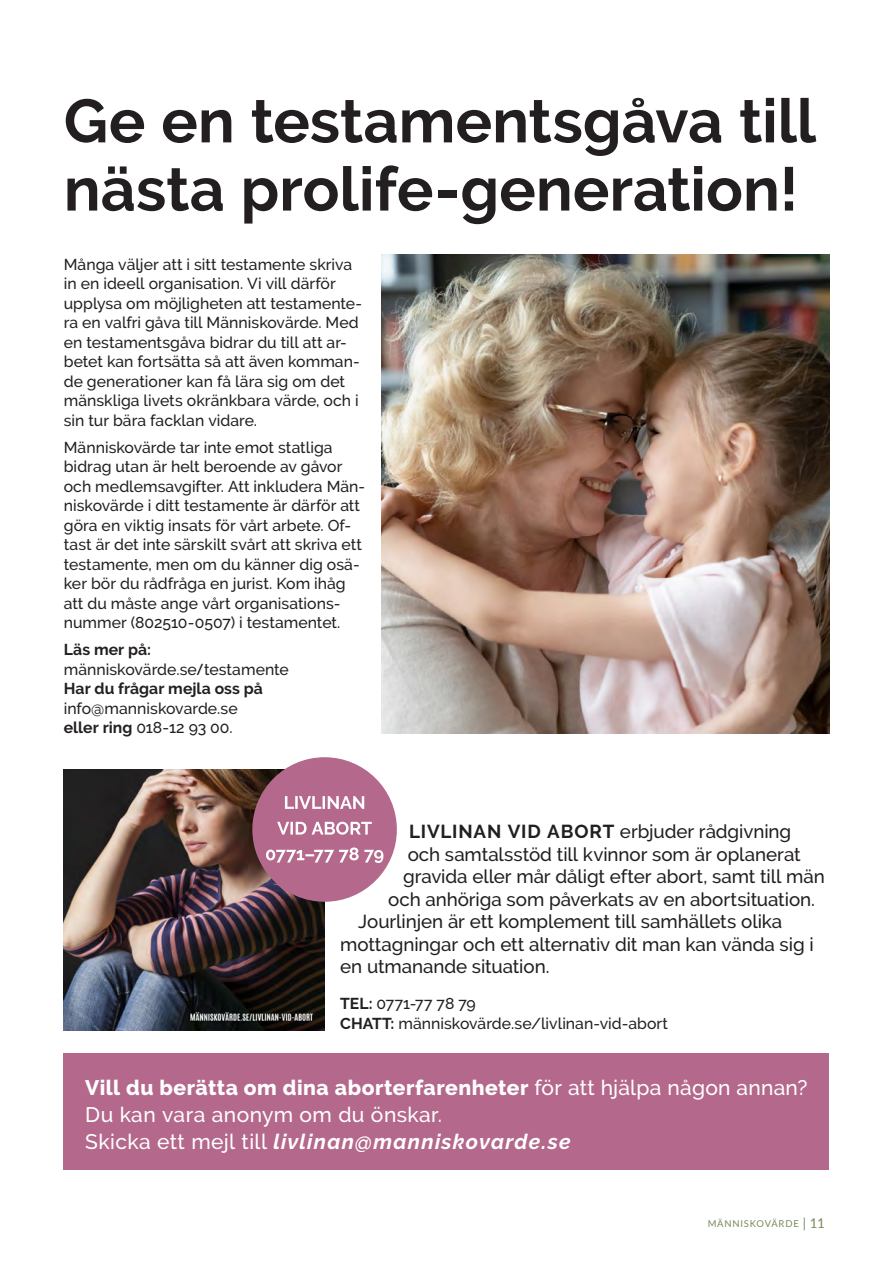
<style>
.page{position:relative;width:893px;height:1263px;background:#fff}
.page>*{position:absolute;margin:0;border:0;box-sizing:border-box;transform-origin:0 0}
._03_Ingress{font:700 61.05px/68.1px "Raleway";color:#231f20}
._06_Bildtext{font:800 21px "Raleway";letter-spacing:.025em;color:#fff}
._06_Bildtext-2{font:italic 700 21px "Raleway";letter-spacing:.06em;color:#fff}
._06_Bildtext-3{font:500 21px "Raleway";letter-spacing:.02em;color:#fff}
._06_Bildtext-4{font:500 18.75px "Raleway";letter-spacing:-.005em;color:#231f20}
._06_Bildtext-5{font:500 15.75px/19.5px "Raleway";color:#231f20}
._03_Ingress-2{font:9.45px "Lato";letter-spacing:.08em;color:#788959}
.s1{font-weight:700}
.s2{font-style:italic}
.s3{font-weight:500}
.s4{font-weight:500;font-style:normal}
.s5{font-size:13.5px}
</style>
<div class="page">
<img style="left:64px;top:770px;width:261px;height:260px">
<div style="left:252px;top:757px;width:145px;height:145px;background:#b4688b;border-radius:50%"></div>
<svg style="left:266px;top:847px;width:117px;height:16px"></svg>
<svg style="left:277px;top:822px;width:95px;height:13px"></svg>
<svg style="left:285px;top:796px;width:79px;height:13px"></svg>
<img style="left:381px;top:255px;width:448px;height:478px">
<div style="left:64px;top:1053px;width:765px;height:117px;background:#b4688b"></div>
<p class="_03_Ingress" style="left:64px;top:87px;width:754px">Ge en testamentsgåva till nästa prolife-generation!</p>
<p class="_06_Bildtext-5" style="left:64px;top:254px;width:300px">Många väljer att i sitt testamente skriva in en ideell organisation. Vi vill därför upplysa om möjligheten att testamente&shy;ra en valfri gåva till Människovärde. Med en testamentsgåva bidrar du till att ar&shy;betet kan fortsätta så att även komman&shy;de generationer kan få lära sig om det mänskliga livets okränkbara värde, och i sin tur bära facklan vidare.</p>
<p class="_06_Bildtext-5" style="left:64px;top:437px;width:303px">Människovärde tar inte emot statliga bidrag utan är helt beroende av gåvor och medlemsavgifter. Att inkludera Män&shy;niskovärde i ditt testamente är därför att göra en viktig insats för vårt arbete. Of&shy;tast är det inte särskilt svårt att skriva ett testamente, men om du känner dig osä&shy;ker bör du rådfråga en jurist. Kom ihåg att du måste ange vårt organisations&shy;nummer (802510-0507) i testamentet.</p>
<p class="_06_Bildtext-5" style="left:64px;top:640px;width:227px"><span class="s1">Läs mer på: </span>människovärde.se<span class="s2">/</span>testamente<br><span class="s1">Har du frågar mejla oss på </span>info@manniskovarde.se<br><span class="s1">eller ring</span> 018-12 93 00.</p>
<p class="_06_Bildtext-4" style="left:409px;top:821px;width:384px"><span class="s1">LIVLINAN VID ABORT</span> erbjuder rådgivning</p>
<p class="_06_Bildtext-4" style="left:408px;top:843px;width:394px">och samtalsstöd till kvinnor som är oplanerat</p>
<p class="_06_Bildtext-4" style="left:403px;top:866px;width:423px">gravida eller mår dåligt efter abort, samt till män</p>
<p class="_06_Bildtext-4" style="left:388px;top:888px;width:428px">och anhöriga som påverkats av en abortsituation.</p>
<p class="_06_Bildtext-4" style="left:358px;top:911px;width:426px">Jourlinjen är ett komplement till samhällets olika</p>
<p class="_06_Bildtext-4" style="left:340px;top:933px;width:475px">mottagningar och ett alternativ dit man kan vända sig i</p>
<p class="_06_Bildtext-4" style="left:340px;top:956px;width:211px">en utmanande situation.</p>
<p class="_06_Bildtext-5" style="left:340px;top:994px;width:137px"><span class="s1">TEL:</span> 0771-77 78 79</p>
<p class="_06_Bildtext-5" style="left:340px;top:1013px;width:329px"><span class="s1">CHATT:</span> människovärde.se/livlinan-vid-abort</p>
<p class="_06_Bildtext" style="left:85px;top:1075px;width:724px">Vill du berätta om dina aborterfarenheter <span class="s3">för att hjälpa någon annan?</span></p>
<p class="_06_Bildtext-3" style="left:85px;top:1102px;width:359px">Du kan vara anonym om du önskar.</p>
<p class="_06_Bildtext-2" style="left:85px;top:1129px;width:487px"><span class="s4">Skicka ett mejl till</span> livlinan@manniskovarde.se</p>
<p class="_03_Ingress-2" style="left:708px;top:1216px;width:119px">MÄNNISKOVÄRDE <span class="s5">| 11</span></p>
</div>
